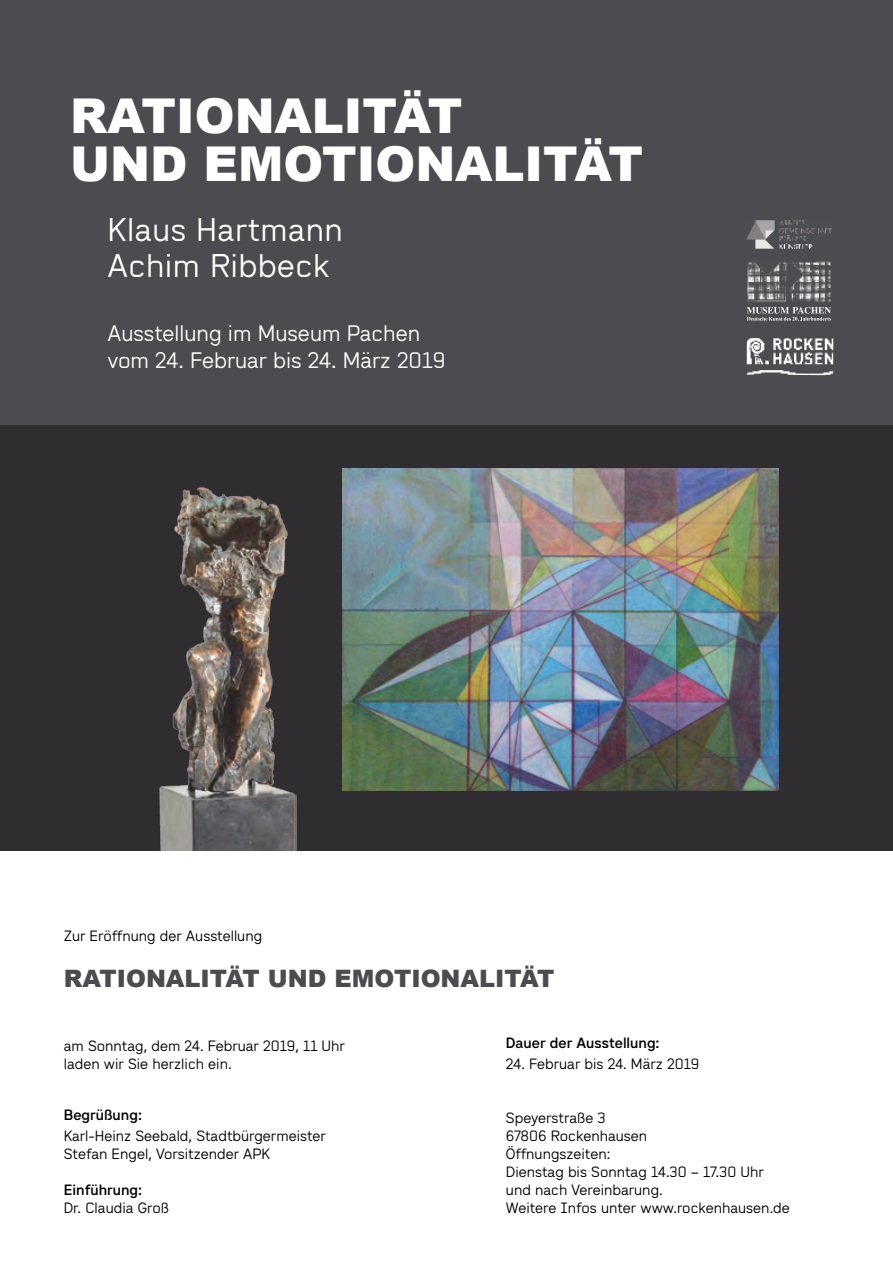
<style>
.page{position:relative;width:893px;height:1263px;background:#fff}
.page>*{position:absolute;margin:0;border:0;box-sizing:border-box;transform-origin:0 0}
.t1{font:900 48px/48px "Arial";color:#fff}
.t2{font:33px/36px "Wedding Sans";letter-spacing:.015em;color:#fff}
.t3{font:900 24px "Arial";color:#4c4b4f}
.t4{font:22.5px "Wedding Sans";color:#fff}
.t5{font:15px/18px "Wedding Sans";color:#000}
.t6{font:500 15px "Wedding Sans";color:#000}
.s1{font-weight:500}
</style>
<div class="page">
<div style="left:0;top:0;width:893px;height:425px;background:#4c4b4f"></div>
<div style="left:0;top:425px;width:893px;height:425px;background:#302d31"></div>
<img style="left:747px;top:338px;width:86px;height:37px">
<img style="left:747px;top:261px;width:84px;height:41px">
<svg style="left:747px;top:307px;width:84px;height:14px"></svg>
<img style="left:746px;top:220px;width:86px;height:29px">
<img style="left:343px;top:468px;width:436px;height:322px">
<img style="left:159px;top:487px;width:138px;height:363px">
<p class="t1" style="left:70px;top:90px;width:574px">RATIONALITÄT<br>UND EMOTIONALITÄT</p>
<p class="t2" style="left:107px;top:212px;width:237px">Klaus Hartmann<br>Achim Ribbeck</p>
<p class="t4" style="left:107px;top:321px;width:314px">Ausstellung im Museum Pachen</p>
<p class="t4" style="left:107px;top:348px;width:340px">vom 24. Februar bis 24. März 2019</p>
<p class="t5" style="left:64px;top:927px;width:200px">Zur Eröffnung der Ausstellung</p>
<p class="t3" style="left:64px;top:961px;width:492px">RATIONALITÄT UND EMOTIONALITÄT</p>
<p class="t5" style="left:64px;top:1036px;width:283px">am Sonntag, dem 24. Februar 2019, 11 Uhr</p>
<p class="t5" style="left:64px;top:1054px;width:169px">laden wir Sie herzlich ein.</p>
<p class="t6" style="left:64px;top:1106px;width:80px">Begrüßung:</p>
<p class="t5" style="left:64px;top:1126px;width:264px">Karl-Heinz Seebald, Stadtbürgermeister</p>
<p class="t5" style="left:64px;top:1144px;width:208px">Stefan Engel, Vorsitzender APK</p>
<p class="t5" style="left:64px;top:1180px;width:107px"><span class="s1">Einführung:<br></span>Dr. Claudia Groß</p>
<p class="t6" style="left:506px;top:1034px;width:155px">Dauer der Ausstellung:</p>
<p class="t5" style="left:506px;top:1054px;width:195px">24. Februar bis 24. März 2019</p>
<p class="t5" style="left:506px;top:1108px;width:101px">Speyerstraße 3</p>
<p class="t5" style="left:506px;top:1126px;width:143px">67806 Rockenhausen</p>
<p class="t5" style="left:506px;top:1144px;width:106px">Öffnungszeiten:</p>
<p class="t5" style="left:506px;top:1162px;width:259px">Dienstag bis Sonntag 14.30 – 17.30 Uhr und nach Vereinbarung.</p>
<p class="t5" style="left:506px;top:1198px;width:285px">Weitere Infos unter www.rockenhausen.de</p>
</div>
